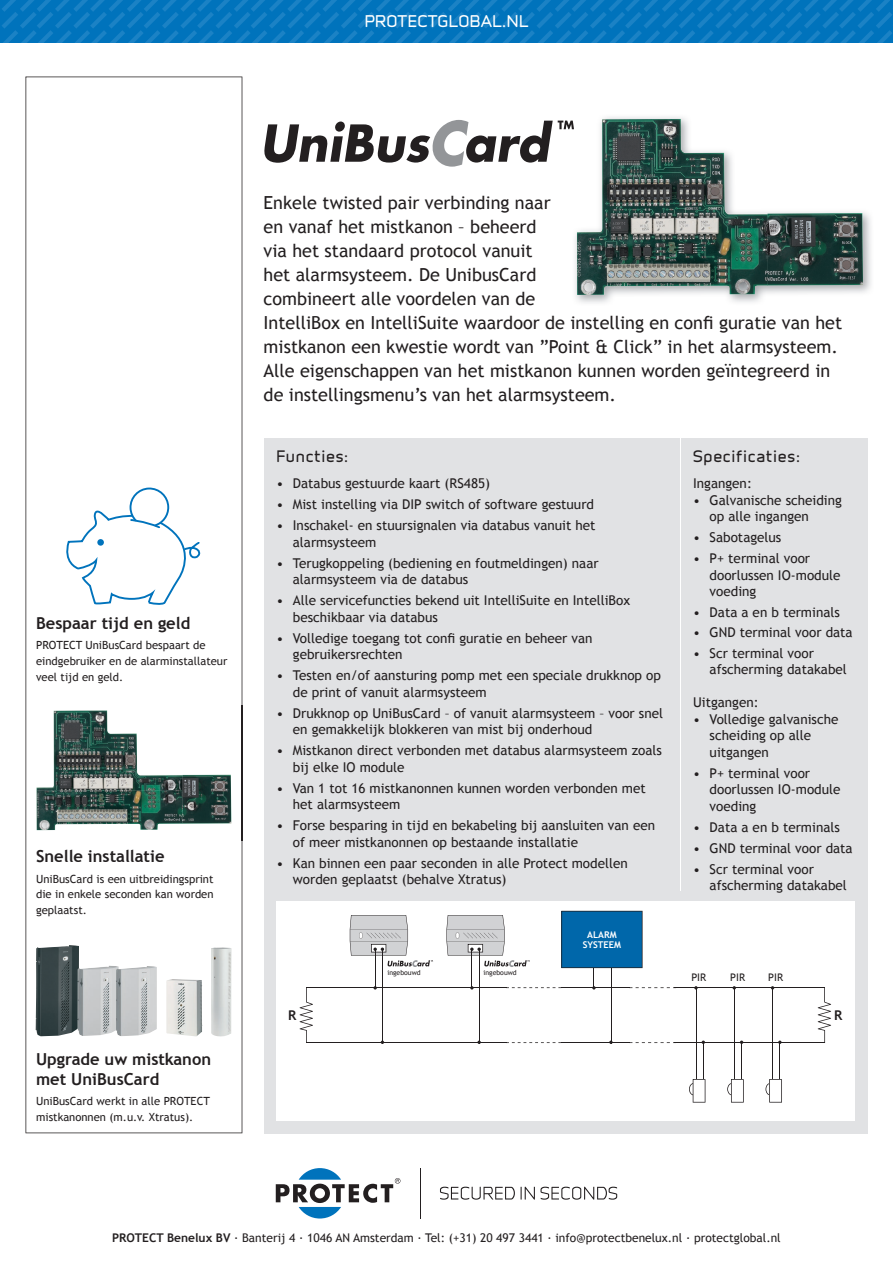
<style>
.page{position:relative;width:893px;height:1263px;background:#fff}
.page>*{position:absolute;margin:0;border:0;box-sizing:border-box;transform-origin:0 0}
.t1{font:18px/24px "Trebuchet MS";color:#231f20}
.t2{font:700 16.5px/19.5px "Trebuchet MS";color:#231f20}
.t3{font:15.3px "Infinity T Bold";letter-spacing:.03em;color:#fff}
.t4{font:15px "Infinity T Bold";letter-spacing:.05em;color:#231f20}
.t5{font:13.5px/16.5px "Trebuchet MS";color:#231f20}
.t6{font:700 13.5px "Trebuchet MS";color:#231f20}
.t7{font:12px "Trebuchet MS";color:#231f20}
.t8{font:11.25px/15.8px "Trebuchet MS";color:#231f20}
.t9{font:10.5px "Trebuchet MS";color:#231f20}
.t10{font:700 9.3px/10.1px "Trebuchet MS";color:#fff;text-align:center}
.t11{font:6.9px "Trebuchet MS";color:#231f20}
.s1{font-weight:700}
</style>
<div class="page">
<div style="left:264px;top:438px;width:603px;height:695px;background:#e1e2e4"></div>
<img style="left:575px;top:117px;width:296px;height:186px">
<img style="left:577px;top:119px;width:191px;height:176px">
<img style="left:767px;top:213px;width:96px;height:72px">
<svg style="left:26px;top:77px;width:216px;height:1056px"></svg>
<svg style="left:440px;top:1187px;width:75px;height:13px"></svg>
<svg style="left:521px;top:1187px;width:96px;height:13px"></svg>
<svg style="left:276px;top:1168px;width:124px;height:50px"></svg>
<hr style="left:420px;top:1168px;width:1px;height:50px;background:#231f20">
<svg style="left:2px;top:0;width:891px;height:43px;background:#0777be"></svg>
<img style="left:211px;top:947px;width:21px;height:90px">
<img style="left:36px;top:945px;width:43px;height:91px">
<img style="left:78px;top:965px;width:41px;height:71px">
<img style="left:116px;top:966px;width:41px;height:70px">
<img style="left:166px;top:979px;width:37px;height:57px">
<svg style="left:65px;top:486px;width:136px;height:128px"></svg>
<div style="left:276px;top:902px;width:579px;height:219px;background:#fff"></div>
<hr style="left:594px;top:949px;width:1px;height:38px;background:#231f20">
<hr style="left:611px;top:949px;width:1px;height:94px;background:#231f20">
<hr style="left:375px;top:949px;width:1px;height:38px;background:#231f20">
<hr style="left:382px;top:949px;width:1px;height:94px;background:#231f20">
<hr style="left:472px;top:949px;width:1px;height:38px;background:#231f20">
<hr style="left:479px;top:949px;width:1px;height:94px;background:#231f20">
<hr style="left:696px;top:987px;width:1px;height:112px;background:#231f20">
<hr style="left:703px;top:1042px;width:1px;height:39px;background:#231f20">
<svg style="left:689px;top:1079px;width:16px;height:23px"></svg>
<hr style="left:734px;top:987px;width:1px;height:112px;background:#231f20">
<hr style="left:741px;top:1042px;width:1px;height:39px;background:#231f20">
<svg style="left:727px;top:1079px;width:17px;height:23px"></svg>
<hr style="left:772px;top:987px;width:1px;height:112px;background:#231f20">
<hr style="left:779px;top:1042px;width:1px;height:39px;background:#231f20">
<svg style="left:765px;top:1079px;width:17px;height:23px"></svg>
<svg style="left:561px;top:911px;width:82px;height:57px;background:#0264a5"></svg>
<hr style="left:306px;top:987px;width:200px;height:1px;background:#231f20">
<hr style="left:561px;top:987px;width:68px;height:1px;background:#231f20">
<hr style="left:561px;top:1042px;width:68px;height:1px;background:#231f20">
<svg style="left:506px;top:987px;width:55px;height:1px"></svg>
<svg style="left:629px;top:987px;width:45px;height:1px"></svg>
<svg style="left:506px;top:1042px;width:55px;height:1px"></svg>
<svg style="left:629px;top:1042px;width:45px;height:1px"></svg>
<hr style="left:674px;top:987px;width:151px;height:1px;background:#231f20">
<hr style="left:674px;top:1042px;width:151px;height:1px;background:#231f20">
<hr style="left:306px;top:1042px;width:200px;height:1px;background:#231f20">
<svg style="left:300px;top:988px;width:13px;height:54px"></svg>
<svg style="left:818px;top:988px;width:13px;height:55px"></svg>
<svg style="left:350px;top:915px;width:83px;height:52px"></svg>
<svg style="left:446px;top:915px;width:84px;height:52px"></svg>
<svg style="left:264px;top:120px;width:310px;height:47px"></svg>
<img style="left:32px;top:705px;width:211px;height:136px">
<img style="left:36px;top:710px;width:147px;height:120px">
<img style="left:183px;top:774px;width:48px;height:50px">
<hr style="left:680px;top:438px;width:1px;height:453px;background:#fff">
<p class="t3" style="left:365px;top:10px;width:165px">PROTECTGLOBAL.NL</p>
<p class="t1" style="left:264px;top:191px;width:580px">Enkele twisted pair verbinding naar<br>en vanaf het mistkanon – beheerd<br>via het standaard protocol vanuit<br>het alarmsysteem. De UnibusCard<br>combineert alle voordelen van de<br>IntelliBox en IntelliSuite waardoor de instelling en confi guratie van het mistkanon een kwestie wordt van ”Point &amp; Click” in het alarmsysteem.<br>Alle eigenschappen van het mistkanon kunnen worden geïntegreerd in de instellingsmenu’s van het alarmsysteem.</p>
<p class="t2" style="left:36px;top:613px;width:156px">Bespaar tijd en geld</p>
<p class="t8" style="left:36px;top:638px;width:193px">PROTECT UniBusCard bespaart de eindgebruiker en de alarminstallateur veel tijd en geld.</p>
<p class="t2" style="left:36px;top:847px;width:130px">Snelle installatie</p>
<p class="t8" style="left:36px;top:871px;width:179px;text-align:justify">UniBusCard is een uitbreidingsprint die in enkele seconden kan worden geplaatst.</p>
<p class="t2" style="left:36px;top:1049px;width:176px">Upgrade uw mistkanon met UniBusCard</p>
<p class="t8" style="left:36px;top:1093px;width:175px">UniBusCard werkt in alle PROTECT mistkanonnen (m.u.v. Xtratus).</p>
<p class="t4" style="left:276px;top:446px;width:73px">Functies:</p>
<p class="t4" style="left:693px;top:446px;width:108px">Specificaties:</p>
<p class="t5" style="left:276px;top:475px;width:215px">• Databus gestuurde kaart (RS485)</p>
<p class="t5" style="left:276px;top:496px;width:319px">• Mist instelling via DIP switch of software gestuurd</p>
<p class="t5" style="left:293px;top:517px;width:304px;text-indent:-16px">• Inschakel- en stuursignalen via databus vanuit het alarmsysteem</p>
<p class="t5" style="left:293px;top:555px;width:307px;text-indent:-16px">• Terugkoppeling (bediening en foutmeldingen) naar alarmsysteem via de databus</p>
<p class="t5" style="left:293px;top:592px;width:339px;text-indent:-16px">• Alle servicefuncties bekend uit IntelliSuite en IntelliBox beschikbaar via databus</p>
<p class="t5" style="left:293px;top:630px;width:301px;text-indent:-16px">• Volledige toegang tot confi guratie en beheer van gebruikersrechten</p>
<p class="t5" style="left:293px;top:667px;width:370px;text-indent:-16px">• Testen en/of aansturing pomp met een speciale drukknop op de print of vanuit alarmsysteem</p>
<p class="t5" style="left:293px;top:705px;width:372px;text-indent:-16px">• Drukknop op UniBusCard – of vanuit alarmsysteem – voor snel en gemakkelijk blokkeren van mist bij onderhoud</p>
<p class="t5" style="left:293px;top:742px;width:371px;text-indent:-16px">• Mistkanon direct verbonden met databus alarmsysteem zoals bij elke IO module</p>
<p class="t5" style="left:293px;top:780px;width:354px;text-indent:-16px">• Van 1 tot 16 mistkanonnen kunnen worden verbonden met het alarmsysteem</p>
<p class="t5" style="left:293px;top:817px;width:364px;text-indent:-16px">• Forse besparing in tijd en bekabeling bij aansluiten van een of meer mistkanonnen op bestaande installatie</p>
<p class="t5" style="left:293px;top:855px;width:336px;text-indent:-16px">• Kan binnen een paar seconden in alle Protect modellen worden geplaatst (behalve Xtratus)</p>
<p class="t11" style="left:387px;top:968px;width:35px">ingebouwd</p>
<p class="t11" style="left:483px;top:968px;width:35px">ingebouwd</p>
<p class="t10" style="left:583px;top:929px;width:40px">ALARM<br>SYSTEEM</p>
<p class="t5" style="left:693px;top:475px;width:60px">Ingangen:</p>
<p class="t5" style="left:710px;top:492px;width:134px;text-indent:-16px">• Galvanische scheiding op alle ingangen</p>
<p class="t5" style="left:693px;top:529px;width:90px">• Sabotagelus</p>
<p class="t5" style="left:710px;top:550px;width:132px;text-indent:-16px">• P+ terminal voor doorlussen IO-module voeding</p>
<p class="t5" style="left:693px;top:604px;width:148px">• Data a en b terminals</p>
<p class="t5" style="left:693px;top:624px;width:161px">• GND terminal voor data</p>
<p class="t5" style="left:710px;top:645px;width:139px;text-indent:-16px">• Scr terminal voor afscherming datakabel</p>
<p class="t5" style="left:693px;top:694px;width:67px">Uitgangen:</p>
<p class="t5" style="left:710px;top:711px;width:130px;text-indent:-16px">• Volledige galvanische scheiding op alle uitgangen</p>
<p class="t5" style="left:710px;top:765px;width:132px;text-indent:-16px">• P+ terminal voor doorlussen IO-module voeding</p>
<p class="t5" style="left:693px;top:819px;width:148px">• Data a en b terminals</p>
<p class="t5" style="left:693px;top:840px;width:161px">• GND terminal voor data</p>
<p class="t5" style="left:710px;top:861px;width:139px;text-indent:-16px">• Scr terminal voor afscherming datakabel</p>
<p class="t9" style="left:691px;top:971px;width:16px">PIR</p>
<p class="t9" style="left:730px;top:971px;width:16px">PIR</p>
<p class="t9" style="left:768px;top:971px;width:16px">PIR</p>
<p class="t6" style="left:288px;top:1007px;width:10px">R</p>
<p class="t6" style="left:834px;top:1007px;width:10px">R</p>
<p class="t7" style="left:112px;top:1231px;width:670px"><span class="s1">PROTECT Benelux BV</span> · Banterij 4 · 1046 AN Amsterdam · Tel: (+31) 20 497 3441 · info@protectbenelux.nl · protectglobal.nl</p>
</div>
